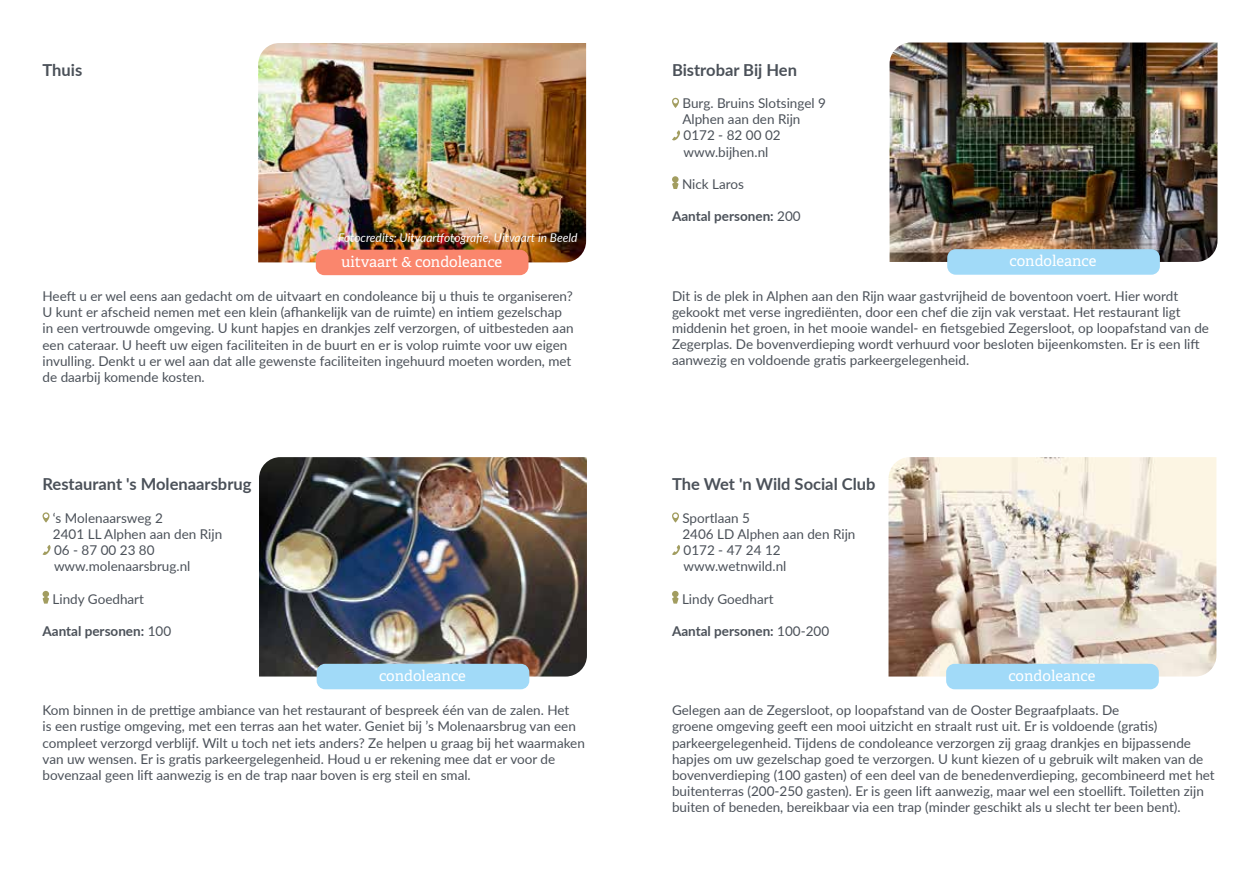
<style>
.page{position:relative;width:1259px;height:893px;background:#fff}
.page>*{position:absolute;margin:0;border:0;box-sizing:border-box;transform-origin:0 0}
.t1{font:700 16.5px "Lato";color:#4b5159}
.t2{font:15px "Adelle";color:#fff}
.t3{font:13.5px/16.2px "Lato";color:#4b5159}
.t4{font:700 13.5px "Lato";color:#4b5159}
.t5{font:italic 12px "Lato";color:#fff}
.s1{font-weight:400}
</style>
<div class="page">
<img style="left:258px;top:43px;width:328px;height:219px">
<div style="left:316px;top:250px;width:212px;height:25px;background:#fa866d;border-radius:9px"></div>
<svg style="left:672px;top:98px;width:7px;height:10px"></svg>
<svg style="left:672px;top:130px;width:8px;height:11px"></svg>
<svg style="left:672px;top:182px;width:6px;height:7px"></svg>
<div style="left:672px;top:176px;width:6px;height:7px;background:#a29d60;border-radius:50%"></div>
<img style="left:889px;top:43px;width:328px;height:219px">
<div style="left:947px;top:249px;width:213px;height:26px;background:#a1daf8;border-radius:9px"></div>
<svg style="left:43px;top:512px;width:6px;height:11px"></svg>
<svg style="left:43px;top:545px;width:8px;height:10px"></svg>
<svg style="left:43px;top:591px;width:6px;height:13px"></svg>
<img style="left:259px;top:457px;width:328px;height:219px">
<div style="left:317px;top:664px;width:212px;height:25px;background:#a1daf8;border-radius:9px"></div>
<svg style="left:672px;top:512px;width:7px;height:11px"></svg>
<svg style="left:672px;top:545px;width:8px;height:10px"></svg>
<svg style="left:672px;top:591px;width:6px;height:13px"></svg>
<img style="left:888px;top:457px;width:328px;height:219px">
<div style="left:946px;top:664px;width:212px;height:25px;background:#a1daf8;border-radius:9px"></div>
<p class="t1" style="left:43px;top:58px;width:41px">Thuis</p>
<p class="t5" style="left:338px;top:229px;width:241px">Fotocredits: Uitvaartfotografie, Uitvaart in Beeld</p>
<p class="t2" style="left:341px;top:252px;width:163px">uitvaart &amp; condoleance</p>
<p class="t3" style="left:43px;top:287px;width:532px">Heeft u er wel eens aan gedacht om de uitvaart en condoleance bij u thuis te organiseren?<br>U kunt er afscheid nemen met een klein (afhankelijk van de ruimte) en intiem gezelschap in een vertrouwde omgeving. U kunt hapjes en drankjes zelf verzorgen, of uitbesteden aan een cateraar. U heeft uw eigen faciliteiten in de buurt en er is volop ruimte voor uw eigen invulling. Denkt u er wel aan dat alle gewenste faciliteiten ingehuurd moeten worden, met de daarbij komende kosten.</p>
<p class="t1" style="left:43px;top:472px;width:210px">Restaurant 's Molenaarsbrug</p>
<p class="t3" style="left:53px;top:509px;width:171px">‘s Molenaarsweg 2<br>2401 LL Alphen aan den Rijn<br>06 - 87 00 23 80 www.molenaarsbrug.nl</p>
<p class="t3" style="left:53px;top:590px;width:93px">Lindy Goedhart</p>
<p class="t4" style="left:43px;top:621px;width:130px">Aantal personen: <span class="s1">100</span></p>
<p class="t2" style="left:379px;top:666px;width:88px">condoleance</p>
<p class="t3" style="left:43px;top:702px;width:544px">Kom binnen in de prettige ambiance van het restaurant of bespreek één van de zalen. Het<br>is een rustige omgeving, met een terras aan het water. Geniet bij ’s Molenaarsbrug van een compleet verzorgd verblijf. Wilt u toch net iets anders? Ze helpen u graag bij het waarmaken van uw wensen. Er is gratis parkeergelegenheid. Houd u er rekening mee dat er voor de bovenzaal geen lift aanwezig is en de trap naar boven is erg steil en smal.</p>
<p class="t1" style="left:672px;top:57px;width:126px">Bistrobar Bij Hen</p>
<p class="t3" style="left:682px;top:94px;width:145px">Burg. Bruins Slotsingel 9<br>Alphen aan den Rijn<br>0172 - 82 00 02 www.bijhen.nl</p>
<p class="t3" style="left:682px;top:175px;width:63px">Nick Laros</p>
<p class="t4" style="left:672px;top:207px;width:130px">Aantal personen: <span class="s1">200</span></p>
<p class="t2" style="left:1009px;top:252px;width:88px">condoleance</p>
<p class="t3" style="left:672px;top:287px;width:538px">Dit is de plek in Alphen aan den Rijn waar gastvrijheid de boventoon voert. Hier wordt gekookt met verse ingrediënten, door een chef die zijn vak verstaat. Het restaurant ligt middenin het groen, in het mooie wandel- en fietsgebied Zegersloot, op loopafstand van de Zegerplas. De bovenverdieping wordt verhuurd voor besloten bijeenkomsten. Er is een lift aanwezig en voldoende gratis parkeergelegenheid.</p>
<p class="t1" style="left:672px;top:472px;width:205px">The Wet 'n Wild Social Club</p>
<p class="t3" style="left:682px;top:509px;width:174px">Sportlaan 5<br>2406 LD Alphen aan den Rijn<br>0172 - 47 24 12 www.wetnwild.nl</p>
<p class="t3" style="left:682px;top:590px;width:93px">Lindy Goedhart</p>
<p class="t4" style="left:672px;top:621px;width:159px">Aantal personen: <span class="s1">100-200</span></p>
<p class="t2" style="left:1008px;top:666px;width:88px">condoleance</p>
<p class="t3" style="left:672px;top:702px;width:544px">Gelegen aan de Zegersloot, op loopafstand van de Ooster Begraafplaats. De<br>groene omgeving geeft een mooi uitzicht en straalt rust uit. Er is voldoende (gratis) parkeergelegenheid. Tijdens de condoleance verzorgen zij graag drankjes en bijpassende hapjes om uw gezelschap goed te verzorgen. U kunt kiezen of u gebruik wilt maken van de bovenverdieping (100 gasten) of een deel van de benedenverdieping, gecombineerd met het buitenterras (200-250 gasten). Er is geen lift aanwezig, maar wel een stoellift. Toiletten zijn buiten of beneden, bereikbaar via een trap (minder geschikt als u slecht ter been bent).</p>
</div>
